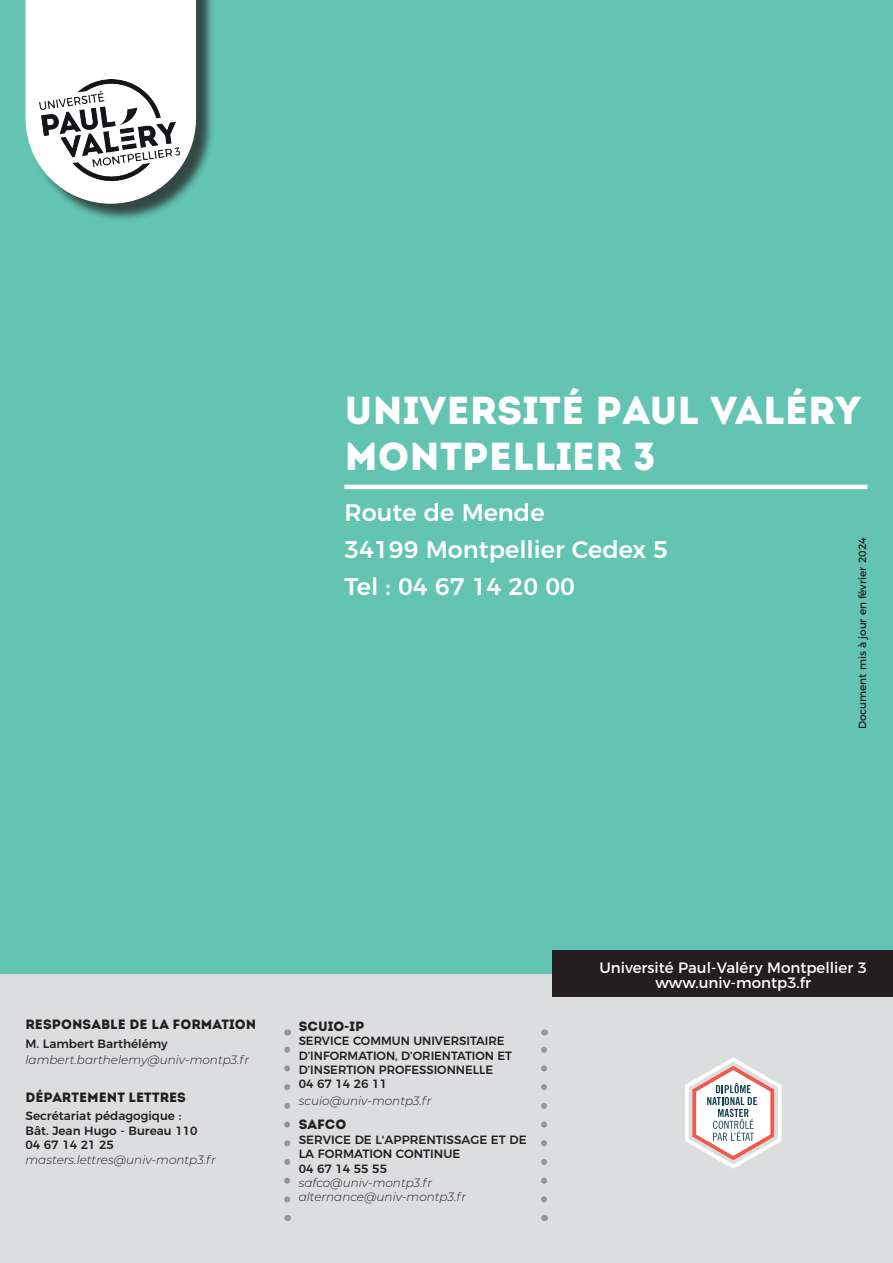
<style>
.page{position:relative;width:893px;height:1263px;background:#fff}
.page>*{position:absolute;margin:0;border:0;box-sizing:border-box;transform-origin:0 0}
.t1{font:39px/46.8px "Intro";color:#fff}
.t2{font:500 24px/37.3px "Montserrat";color:#fff}
.t3{font:15px/15px "Montserrat";color:#fff;text-align:center}
.t4{font:13.5px "Intro";color:#231f20}
.t5{font:500 12px/14.4px "Montserrat";color:#231f20}
.t6{font:italic 300 12px/14.4px "Montserrat";color:#231f20}
.t7{font:10.5px "Montserrat";color:#231f20}
.s1{font-family:"Montserrat";font-weight:900}
</style>
<div class="page">
<div style="left:0;top:972px;width:893px;height:291px;background:#dcdddf"></div>
<div style="left:0;top:0;width:893px;height:973px;background:#63c4b1"></div>
<svg style="left:284px;top:1046px;width:6px;height:153px"></svg>
<svg style="left:541px;top:1046px;width:6px;height:153px"></svg>
<div style="left:28px;top:0;width:187px;height:222px;background:#231f20;opacity:.75"></div>
<svg style="left:26px;top:0;width:170px;height:204px;background:#e5eeec"></svg>
<img style="left:40px;top:79px;width:139px;height:101px">
<hr style="left:344px;top:485px;width:523px;height:4px;background:#fff">
<div style="left:552px;top:950px;width:341px;height:47px;background:#231f20"></div>
<svg style="left:685px;top:1057px;width:96px;height:112px"></svg>
<h1 class="t1" style="left:344px;top:387px;width:518px">UNIVERSITÉ PAUL VALÉRY<br>MONTPELLIER 3</h1>
<h2 class="t2" style="left:344px;top:492px;width:325px">Route de Mende<br>34199 Montpellier Cedex 5<br>Tel : 04 67 14 20 00</h2>
<p class="t7" style="left:854px;top:729px;width:193px;rotate:-90deg">Document mis à jour en février 2024</p>
<p class="t4" style="left:26px;top:1016px;width:232px">RESPONSABLE DE LA FORMATION</p>
<p class="t5" style="left:26px;top:1035px;width:144px">M. Lambert Barthélémy</p>
<p class="t6" style="left:26px;top:1052px;width:225px">lambert.barthelemy@univ-montp3.fr</p>
<p class="t4" style="left:26px;top:1089px;width:162px">DÉPARTEMENT LETTRES</p>
<p class="t5" style="left:26px;top:1108px;width:174px">Secrétariat pédagogique :<br>Bât. Jean Hugo - Bureau 110<br>04 67 14 21 25</p>
<p class="t6" style="left:26px;top:1152px;width:192px">masters.lettres@univ-montp3.fr</p>
<p class="t4" style="left:299px;top:1018px;width:67px">SCUIO<span class="s1">-</span>IP</p>
<p class="t5" style="left:299px;top:1033px;width:215px">SERVICE COMMUN UNIVERSITAIRE<br>D’INFORMATION, D’ORIENTATION ET<br>D’INSERTION PROFESSIONNELLE<br>04 67 14 26 11</p>
<p class="t6" style="left:299px;top:1093px;width:134px">scuio@univ-montp3.fr</p>
<p class="t4" style="left:299px;top:1116px;width:49px">SAFCO</p>
<p class="t5" style="left:299px;top:1131px;width:229px">SERVICE DE L'APPRENTISSAGE ET DE<br>LA FORMATION CONTINUE<br>04 67 14 55 55</p>
<p class="t6" style="left:299px;top:1175px;width:169px">safco@univ-montp3.fr alternance@univ-montp3.fr</p>
<p class="t3" style="left:599px;top:956px;width:269px">Université Paul-Valéry Montpellier 3 www.univ-montp3.fr</p>
<p class="t3" style="left:599px;top:959px;width:269px">Université Paul-Valéry Montpellier 3 www.univ-montp3.fr</p>
</div>
